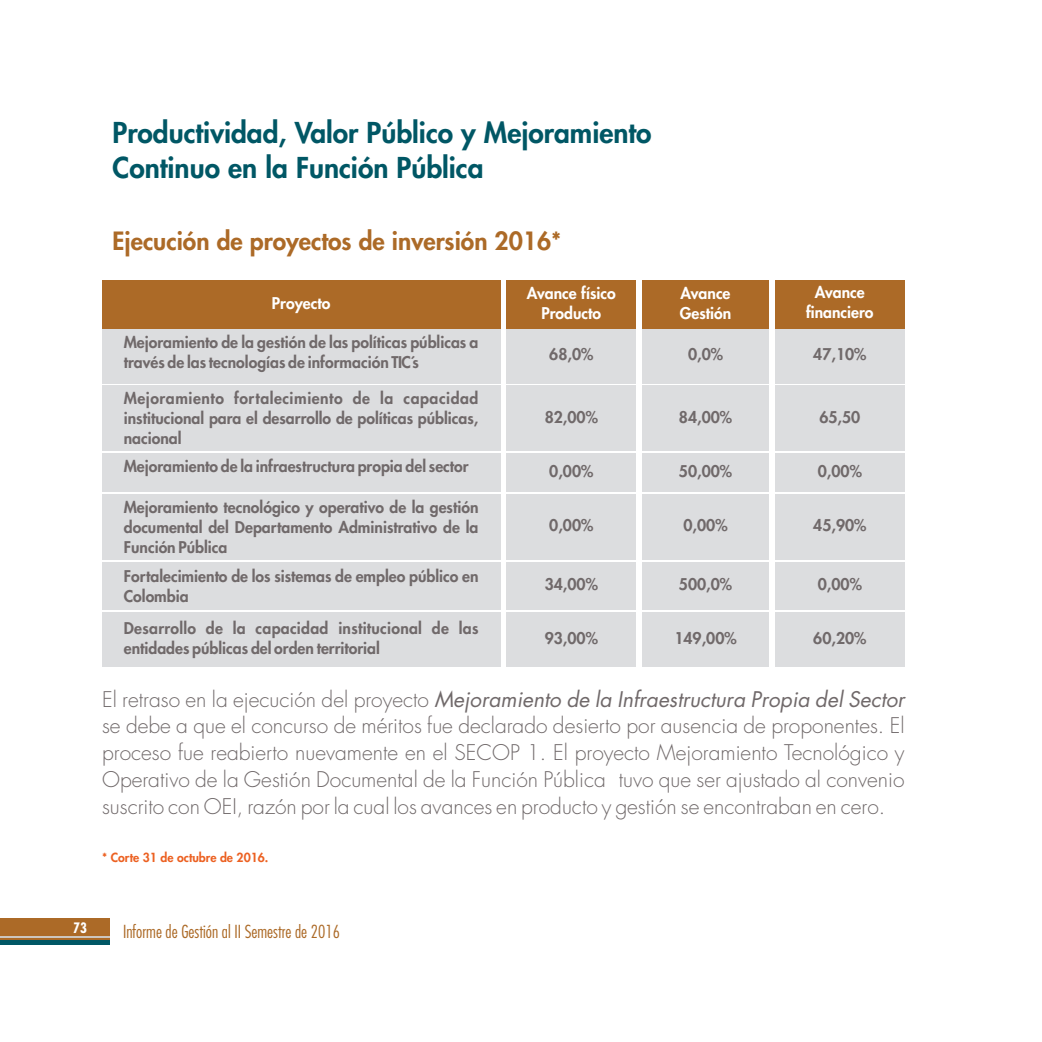
<style>
.page{position:relative;width:1042px;height:1042px;background:#fff}
.page>*{position:absolute;margin:0;border:0;box-sizing:border-box;transform-origin:0 0}
.t1{font:800 28px/35.5px "Futura Std";color:#005765}
.t2{font:800 24.5px "Futura Std";color:#ac6a27}
.t3{font:300 21px/26.8px "Futura Std";color:#70696a;text-align:justify}
.t4{font:300 condensed 17.5px "Futura Std";color:#ac6a27}
.t5{font:800 15.75px/19.9px "Futura Std";color:#70696a}
.t6{font:800 15.75px/19.9px "Futura Std";letter-spacing:.02em;color:#70696a}
.t7{font:800 15.75px/19.9px "Futura Std";color:#fff;text-align:center}
.t8{font:700 condensed 14px "Futura Std";color:#fff}
.t9{font:800 12.25px "Futura Std";color:#ec6122}
.s1{font-weight:400;font-style:italic}
</style>
<div class="page">
<div style="left:0;top:919px;width:110px;height:24px;background:#ac6a27"></div>
<hr style="left:0;top:940px;width:110px;height:4px;background:#005765">
<hr style="left:0;top:936px;width:110px;height:1px;background:#cdc6be">
<div style="left:102px;top:281px;width:398px;height:48px;background:#ac6a27"></div>
<div style="left:506px;top:281px;width:130px;height:48px;background:#ac6a27"></div>
<div style="left:775px;top:281px;width:129px;height:48px;background:#ac6a27"></div>
<div style="left:642px;top:281px;width:127px;height:48px;background:#ac6a27"></div>
<div style="left:102px;top:329px;width:398px;height:54px;background:#dcdddf"></div>
<div style="left:506px;top:329px;width:130px;height:54px;background:#dcdddf"></div>
<div style="left:642px;top:329px;width:127px;height:54px;background:#dcdddf"></div>
<div style="left:775px;top:329px;width:129px;height:54px;background:#dcdddf"></div>
<div style="left:102px;top:386px;width:398px;height:65px;background:#dcdddf"></div>
<div style="left:506px;top:386px;width:130px;height:65px;background:#dcdddf"></div>
<div style="left:642px;top:386px;width:127px;height:65px;background:#dcdddf"></div>
<div style="left:775px;top:386px;width:129px;height:65px;background:#dcdddf"></div>
<div style="left:102px;top:454px;width:398px;height:38px;background:#dcdddf"></div>
<div style="left:506px;top:454px;width:130px;height:38px;background:#dcdddf"></div>
<div style="left:642px;top:454px;width:127px;height:38px;background:#dcdddf"></div>
<div style="left:775px;top:454px;width:129px;height:38px;background:#dcdddf"></div>
<div style="left:102px;top:494px;width:398px;height:66px;background:#dcdddf"></div>
<div style="left:506px;top:494px;width:130px;height:66px;background:#dcdddf"></div>
<div style="left:642px;top:494px;width:127px;height:66px;background:#dcdddf"></div>
<div style="left:775px;top:494px;width:129px;height:66px;background:#dcdddf"></div>
<div style="left:102px;top:562px;width:398px;height:47px;background:#dcdddf"></div>
<div style="left:506px;top:562px;width:130px;height:47px;background:#dcdddf"></div>
<div style="left:642px;top:562px;width:127px;height:47px;background:#dcdddf"></div>
<div style="left:775px;top:562px;width:129px;height:47px;background:#dcdddf"></div>
<div style="left:102px;top:612px;width:398px;height:55px;background:#dcdddf"></div>
<div style="left:506px;top:612px;width:130px;height:55px;background:#dcdddf"></div>
<div style="left:642px;top:612px;width:127px;height:55px;background:#dcdddf"></div>
<div style="left:775px;top:612px;width:129px;height:55px;background:#dcdddf"></div>
<h1 class="t1" style="left:113px;top:116px;width:540px">Productividad, Valor Público y Mejoramiento<br>Continuo en la Función Pública</h1>
<h2 class="t2" style="left:113px;top:230px;width:450px">Ejecución de proyectos de inversión 2016*</h2>
<p class="t7" style="left:272px;top:294px;width:60px">Proyecto</p>
<p class="t5" style="left:124px;top:332px;width:356px">Mejoramiento de la gestión de las políticas públicas a través de las tecnologías de información TIC´s</p>
<p class="t5" style="left:124px;top:389px;width:356px;text-align:justify">Mejoramiento fortalecimiento de la capacidad institucional para el desarrollo de políticas públicas, nacional</p>
<p class="t7" style="left:527px;top:284px;width:90px">Avance físico<br>Producto</p>
<p class="t7" style="left:680px;top:284px;width:53px;text-align:left">Avance<br>Gestión</p>
<p class="t7" style="left:806px;top:283px;width:69px">Avance financiero</p>
<p class="t5" style="left:549px;top:345px;width:46px">68,0%</p>
<p class="t5" style="left:688px;top:345px;width:36px">0,0%</p>
<p class="t5" style="left:813px;top:345px;width:55px">47,10%</p>
<p class="t5" style="left:545px;top:407px;width:55px">82,00%</p>
<p class="t5" style="left:679px;top:407px;width:55px">84,00%</p>
<p class="t5" style="left:819px;top:407px;width:42px">65,50</p>
<p class="t5" style="left:124px;top:457px;width:346px">Mejoramiento de la infraestructura propia del sector</p>
<p class="t5" style="left:549px;top:462px;width:46px">0,00%</p>
<p class="t5" style="left:679px;top:462px;width:55px">50,00%</p>
<p class="t5" style="left:818px;top:462px;width:46px">0,00%</p>
<p class="t5" style="left:124px;top:498px;width:356px;text-align:justify">Mejoramiento tecnológico y operativo de la gestión documental del Departamento Administrativo de la Función Pública</p>
<p class="t5" style="left:549px;top:516px;width:46px">0,00%</p>
<p class="t5" style="left:683px;top:516px;width:46px">0,00%</p>
<p class="t5" style="left:813px;top:516px;width:55px">45,90%</p>
<p class="t5" style="left:124px;top:566px;width:356px">Fortalecimiento de los sistemas de empleo público en<br>Colombia</p>
<p class="t5" style="left:545px;top:575px;width:55px">34,00%</p>
<p class="t5" style="left:679px;top:575px;width:55px">500,0%</p>
<p class="t5" style="left:818px;top:575px;width:46px">0,00%</p>
<p class="t6" style="left:124px;top:619px;width:356px">Desarrollo de la capacidad institucional de las entidades públicas del orden territorial</p>
<p class="t5" style="left:545px;top:628px;width:55px">93,00%</p>
<p class="t5" style="left:674px;top:628px;width:64px">149,00%</p>
<p class="t5" style="left:813px;top:628px;width:55px">60,20%</p>
<p class="t3" style="left:102px;top:686px;width:804px">El retraso en la ejecución del proyecto <span class="s1">Mejoramiento de la Infraestructura Propia del Sector </span>se debe a que el concurso de méritos fue declarado desierto por ausencia de proponentes. El proceso fue reabierto nuevamente en el SECOP 1. El proyecto Mejoramiento Tecnológico y Operativo de la Gestión Documental de la Función Pública tuvo que ser ajustado al convenio suscrito con OEI, razón por la cual los avances en producto y gestión se encontraban en cero.</p>
<p class="t9" style="left:102px;top:852px;width:168px">* Corte 31 de octubre de 2016.</p>
<p class="t8" style="left:73px;top:921px;width:15px">73</p>
<p class="t4" style="left:123px;top:923px;width:218px">Informe de Gestión al II Semestre de 2016</p>
</div>
